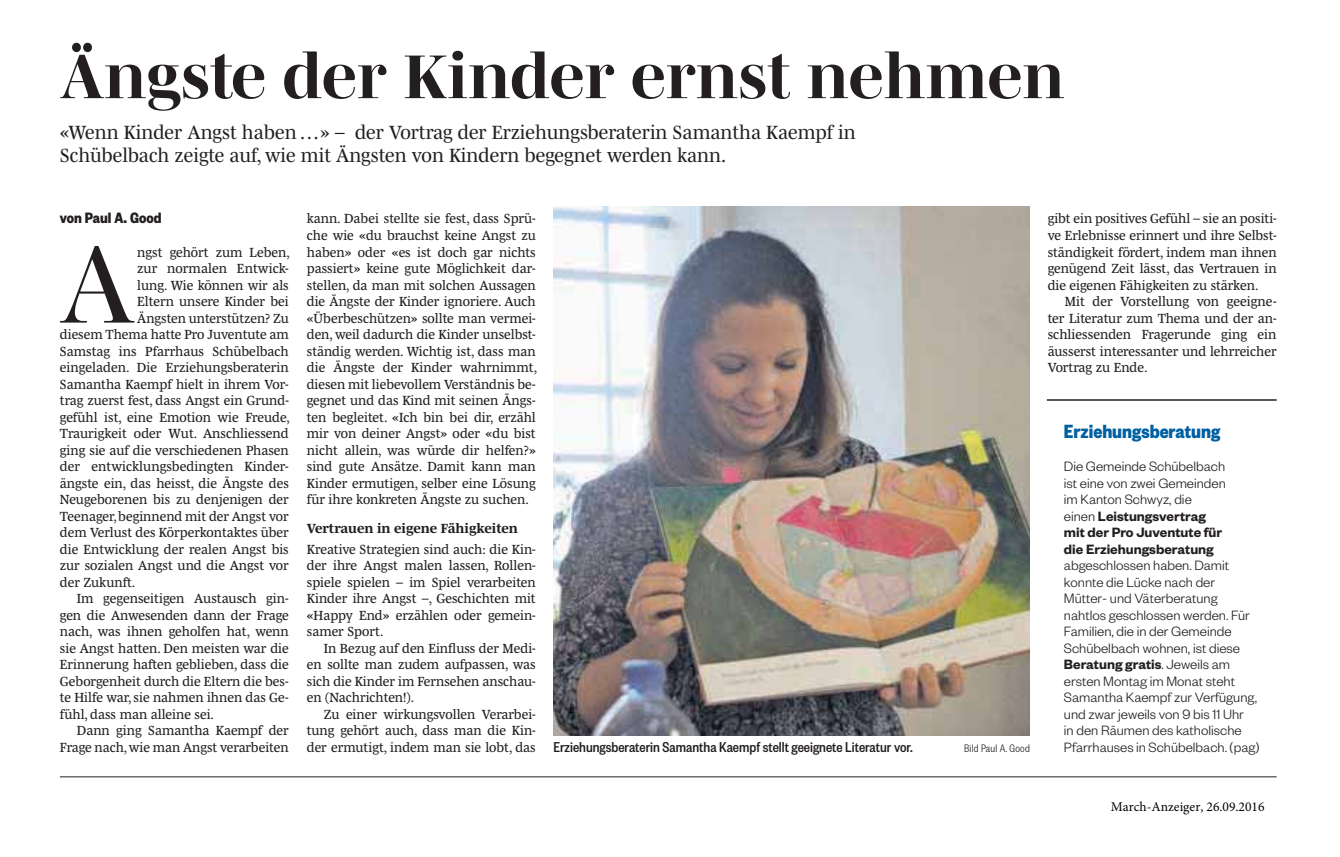
<style>
.page{position:relative;width:1340px;height:857px;background:#fff}
.page>*{position:absolute;margin:0;border:0;box-sizing:border-box;transform-origin:0 0}
.t1{font:111.3px "Mencken Pro Head";color:#231f20}
.t2{font:700 63px "Mencken Pro Head";color:#231f20}
.t3{font:700 21px "Founders Grotesk Cond";color:#0060a2}
.t4{font:19.5px/23.4px "Mencken Pro Sub Head";color:#231f20}
.t5{font:700 16.5px "Founders Grotesk Cond";color:#231f20}
.t6{font:500 15.75px "Founders Grotesk Cond";color:#231f20}
.t7{font:300 14.85px/16.5px "Founders Grotesk";color:#231f20}
.t8{font:13.5px/16.5px "Mencken Pro Text";color:#231f20;text-align:justify}
.t9{font:700 13.5px "Mencken Pro Text";color:#231f20}
.t10{font:13.5px "Minion Pro";color:#000}
.t11{font:300 12px "Founders Grotesk Cond";letter-spacing:.02em;color:#231f20}
.s1{font-weight:600}
</style>
<div class="page">
<img style="left:553px;top:207px;width:476px;height:528px">
<hr style="left:1046px;top:399px;width:230px;height:1px;background:#231f20">
<hr style="left:60px;top:776px;width:1216px;height:1px;background:#231f20">
<h2 class="t2" style="left:60px;top:46px;width:1006px">Ängste der Kinder ernst nehmen</h2>
<h3 class="t4" style="left:60px;top:121px;width:797px">«Wenn Kinder Angst haben …» – der Vortrag der Erziehungsberaterin Samantha Kaempf in<br>Schübelbach zeigte auf, wie mit Ängsten von Kindern begegnet werden kann.</h3>
<p class="t5" style="left:60px;top:212px;width:103px">von Paul A. Good</p>
<h1 class="t1" style="left:59px;top:230px;width:77px">A</h1>
<p class="t8" style="left:137px;top:244px;width:154px">ngst gehört zum Leben,</p>
<p class="t8" style="left:137px;top:260px;width:153px">zur normalen Entwick-</p>
<p class="t8" style="left:137px;top:277px;width:153px">lung. Wie können wir als</p>
<p class="t8" style="left:137px;top:293px;width:153px">Eltern unsere Kinder bei</p>
<p class="t8" style="left:137px;top:310px;width:153px">Ängsten unterstützen? Zu</p>
<p class="t8" style="left:60px;top:326px;width:230px">diesem Thema hatte Pro Juventute am</p>
<p class="t8" style="left:60px;top:343px;width:230px">Samstag ins Pfarrhaus Schübelbach</p>
<p class="t8" style="left:60px;top:359px;width:230px">eingeladen. Die Erziehungsberaterin</p>
<p class="t8" style="left:60px;top:376px;width:230px">Samantha Kaempf hielt in ihrem Vor-</p>
<p class="t8" style="left:60px;top:392px;width:230px">trag zuerst fest, dass Angst ein Grund-</p>
<p class="t8" style="left:60px;top:409px;width:232px">gefühl ist, eine Emotion wie Freude,</p>
<p class="t8" style="left:60px;top:425px;width:230px">Traurigkeit oder Wut. Anschliessend</p>
<p class="t8" style="left:60px;top:442px;width:230px">ging sie auf die verschiedenen Phasen</p>
<p class="t8" style="left:60px;top:458px;width:230px">der entwicklungsbedingten Kinder-</p>
<p class="t8" style="left:60px;top:475px;width:230px">ängste ein, das heisst, die Ängste des</p>
<p class="t8" style="left:60px;top:491px;width:230px">Neugeborenen bis zu denjenigen der</p>
<p class="t8" style="left:60px;top:508px;width:230px">Teenager, beginnend mit der Angst vor</p>
<p class="t8" style="left:60px;top:524px;width:230px">dem Verlust des Körperkontaktes über</p>
<p class="t8" style="left:60px;top:541px;width:230px">die Entwicklung der realen Angst bis</p>
<p class="t8" style="left:60px;top:557px;width:230px">zur sozialen Angst und die Angst vor</p>
<p class="t8" style="left:60px;top:574px;width:77px">der Zukunft.</p>
<p class="t8" style="left:77px;top:590px;width:213px">Im gegenseitigen Austausch gin-</p>
<p class="t8" style="left:60px;top:607px;width:230px">gen die Anwesenden dann der Frage</p>
<p class="t8" style="left:60px;top:623px;width:230px">nach, was ihnen geholfen hat, wenn</p>
<p class="t8" style="left:60px;top:640px;width:230px">sie Angst hatten. Den meisten war die</p>
<p class="t8" style="left:60px;top:656px;width:230px">Erinnerung haften geblieben, dass die</p>
<p class="t8" style="left:60px;top:673px;width:230px">Geborgenheit durch die Eltern die bes-</p>
<p class="t8" style="left:60px;top:689px;width:230px">te Hilfe war, sie nahmen ihnen das Ge-</p>
<p class="t8" style="left:60px;top:706px;width:156px">fühl, dass man alleine sei.</p>
<p class="t8" style="left:77px;top:722px;width:213px">Dann ging Samantha Kaempf der</p>
<p class="t8" style="left:60px;top:739px;width:230px">Frage nach, wie man Angst verarbeiten</p>
<p class="t8" style="left:307px;top:211px;width:232px">kann. Dabei stellte sie fest, dass Sprü&shy;che wie «du brauchst keine Angst zu haben» oder «es ist doch gar nichts passiert» keine gute Möglichkeit dar&shy;stellen, da man mit solchen Aussagen die Ängste der Kinder ignoriere. Auch «Überbeschützen» sollte man vermei&shy;den, weil dadurch die Kinder unselbst&shy;ständig werden. Wichtig ist, dass man die Ängste der Kinder wahrnimmt, diesen mit liebevollem Verständnis be&shy;gegnet und das Kind mit seinen Ängs&shy;ten begleitet. «Ich bin bei dir, erzähl mir von deiner Angst» oder «du bist nicht allein, was würde dir helfen?» sind gute Ansätze. Damit kann man Kinder ermutigen, selber eine Lösung für ihre konkreten Ängste zu suchen.</p>
<p class="t9" style="left:307px;top:521px;width:213px">Vertrauen in eigene Fähigkeiten</p>
<p class="t8" style="left:307px;top:541px;width:230px">Kreative Strategien sind auch: die Kin&shy;der ihre Angst malen lassen, Rollen&shy;spiele spielen – im Spiel verarbeiten Kinder ihre Angst –, Geschichten mit «Happy End» erzählen oder gemein&shy;samer Sport.</p>
<p class="t8" style="left:307px;top:640px;width:230px;text-indent:17px">In Bezug auf den Einfluss der Medi&shy;en sollte man zudem aufpassen, was sich die Kinder im Fernsehen anschau&shy;en (Nachrichten!).</p>
<p class="t8" style="left:307px;top:706px;width:230px;text-indent:17px">Zu einer wirkungsvollen Verarbei&shy;tung gehört auch, dass man die Kin&shy;der ermutigt, indem man sie lobt, das</p>
<p class="t8" style="left:1047px;top:211px;width:230px">gibt ein positives Gefühl – sie an positi&shy;ve Erlebnisse erinnert und ihre Selbst&shy;ständigkeit fördert, indem man ihnen genügend Zeit lässt, das Vertrauen in die eigenen Fähigkeiten zu stärken.</p>
<p class="t8" style="left:1047px;top:293px;width:230px;text-indent:17px">Mit der Vorstellung von geeigne&shy;ter Literatur zum Thema und der an&shy;schliessenden Fragerunde ging ein äusserst interessanter und lehrreicher Vortrag zu Ende.</p>
<h3 class="t3" style="left:1063px;top:423px;width:158px">Erziehungsberatung</h3>
<p class="t7" style="left:1063px;top:459px;width:163px">Die Gemeinde Schübelbach ist eine von zwei Gemeinden im Kanton Schwyz, die einen <span class="s1">Leistungsvertrag mit der Pro Juventute für die Erziehungsberatung</span></p>
<p class="t7" style="left:1063px;top:558px;width:194px">abgeschlossen haben. Damit konnte die Lücke nach der<br>Mütter- und Väterberatung nahtlos geschlossen werden. Für<br>Familien, die in der Gemeinde<br>Schübelbach wohnen, ist diese<br><span class="s1">Beratung gratis</span>. Jeweils am ersten Montag im Monat steht<br>Samantha Kaempf zur Verfügung, und zwar jeweils von 9 bis 11 Uhr in den Räumen des katholische</p>
<p class="t6" style="left:553px;top:740px;width:361px">Erziehungsberaterin Samantha Kaempf stellt geeignete Literatur vor.</p>
<p class="t11" style="left:964px;top:743px;width:67px">Bild Paul A. Good</p>
<p class="t7" style="left:1063px;top:740px;width:197px">Pfarrhauses in Schübelbach. (pag)</p>
<p class="t10" style="left:1110px;top:796px;width:155px">March-Anzeiger, 26.09.2016</p>
</div>
